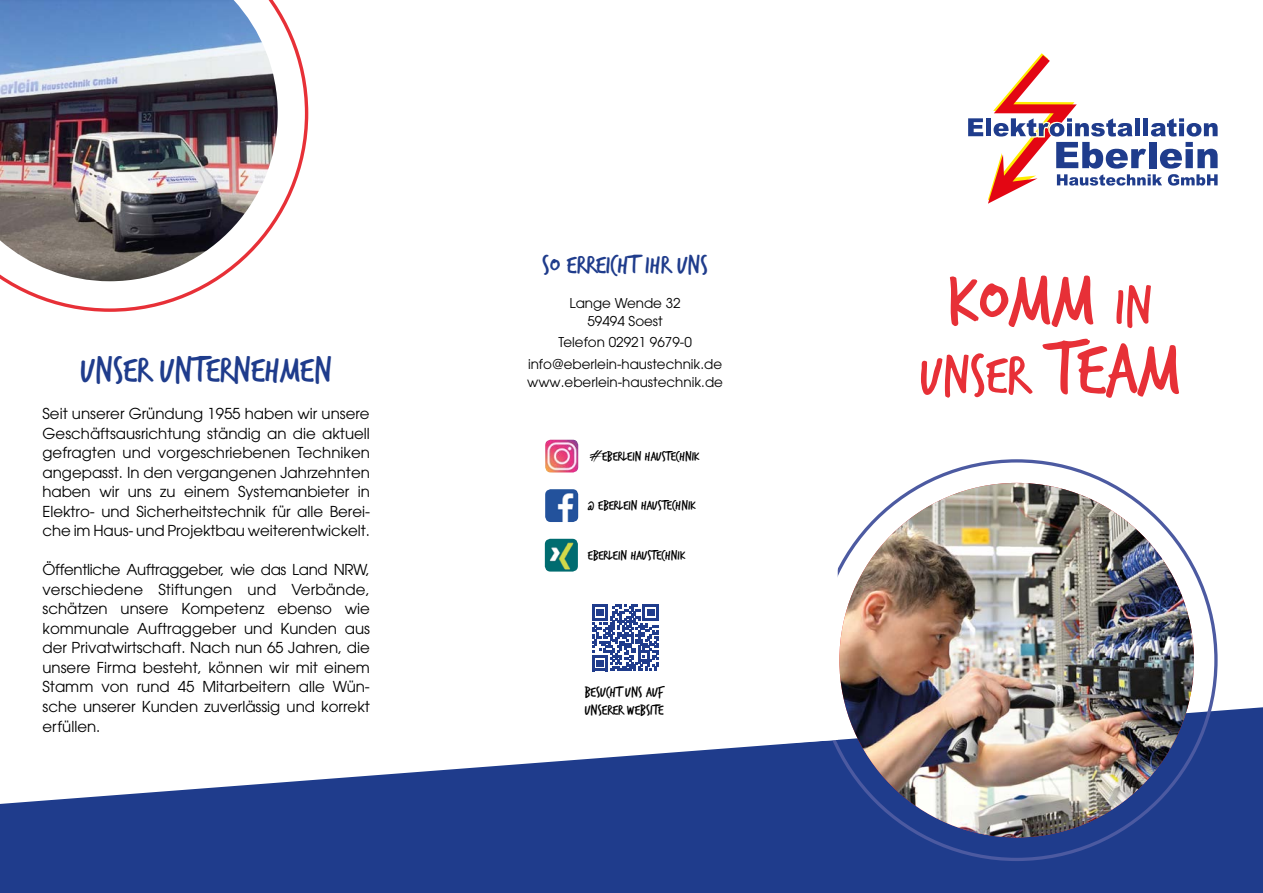
<style>
.page{position:relative;width:1263px;height:893px;background:#fff}
.page>*{position:absolute;margin:0;border:0;box-sizing:border-box;transform-origin:0 0}
.t1{font:79.5px "Trash Hand";color:#e73037}
.t2{font:57.9px "Trash Hand";color:#e73037}
.t3{font:37.5px "Trash Hand";color:#1f3c8c}
.t4{font:27px "Trash Hand";color:#1f3c8c}
.t5{font:15px/19.5px "Avant Garde";letter-spacing:-.005em;color:#000;text-align:justify}
.t6{font:15px/18px "Trash Hand";color:#000}
.t7{font:14.1px "Trash Hand";color:#000}
.t8{font:13.5px/18px "Avant Garde";color:#000;text-align:center}
.s1{font-family:"Blacksword"}
.s2{font-size:57.9px}
.s3{font-size:79.5px}
</style>
<div class="page">
<img style="left:0;top:0;width:308px;height:312px">
<svg style="left:0;top:707px;width:1263px;height:186px;fill:#1f3c8c"></svg>
<img style="left:816px;top:459px;width:401px;height:402px">
<svg style="left:968px;top:53px;width:249px;height:151px"></svg>
<svg style="left:592px;top:604px;width:67px;height:67px"></svg>
<img style="left:545px;top:440px;width:33px;height:32px">
<img style="left:545px;top:489px;width:33px;height:33px">
<img style="left:545px;top:539px;width:33px;height:33px">
<svg style="left:783px;top:555px;width:55px;height:188px"></svg>
<h3 class="t3" style="left:81px;top:351px;width:253px">UNSER UNTERNEHMEN</h3>
<p class="t5" style="left:43px;top:404px;width:329px">Seit unserer Gründung 1955 haben wir unsere Geschäftsausrichtung ständig an die aktuell gefragten und vorgeschriebenen Techniken angepasst. In den vergangenen Jahrzehnten haben wir uns zu einem Systemanbieter in Elektro- und Sicherheitstechnik für alle Berei&shy;che im Haus- und Projektbau weiterentwickelt.</p>
<p class="t5" style="left:43px;top:560px;width:329px">Öffentliche Auftraggeber, wie das Land NRW, verschiedene Stiftungen und Verbände, schätzen unsere Kompetenz ebenso wie kommunale Auftraggeber und Kunden aus der Privatwirtschaft. Nach nun 65 Jahren, die unsere Firma besteht, können wir mit einem Stamm von rund 45 Mitarbeitern alle Wün&shy;sche unserer Kunden zuverlässig und korrekt erfüllen.</p>
<h3 class="t4" style="left:542px;top:252px;width:167px">SO ERREICHT IHR UNS</h3>
<p class="t8" style="left:569px;top:294px;width:113px">Lange Wende 32<br>59494 Soest</p>
<p class="t8" style="left:528px;top:332px;width:196px;line-height:21.5px">Telefon 02921 9679-0 info@eberlein-haustechnik.de</p>
<p class="t8" style="left:527px;top:373px;width:197px">www.eberlein-haustechnik.de</p>
<p class="t7" style="left:588px;top:449px;width:113px"><span class="s1">#</span>EBERLEIN HAUSTECHNIK</p>
<p class="t7" style="left:588px;top:498px;width:110px">@ EBERLEIN HAUSTECHNIK</p>
<p class="t7" style="left:588px;top:549px;width:99px">EBERLEIN HAUSTECHNIK</p>
<p class="t6" style="left:585px;top:683px;width:81px">BESUCHT UNS AUF<br>UNSERER WEBSITE</p>
<h1 class="t1" style="left:948px;top:261px;width:205px">KOMM <span class="s2">IN</span></h1>
<h2 class="t2" style="left:920px;top:347px;width:262px">UNSER <span class="s3">TEAM</span></h2>
</div>
